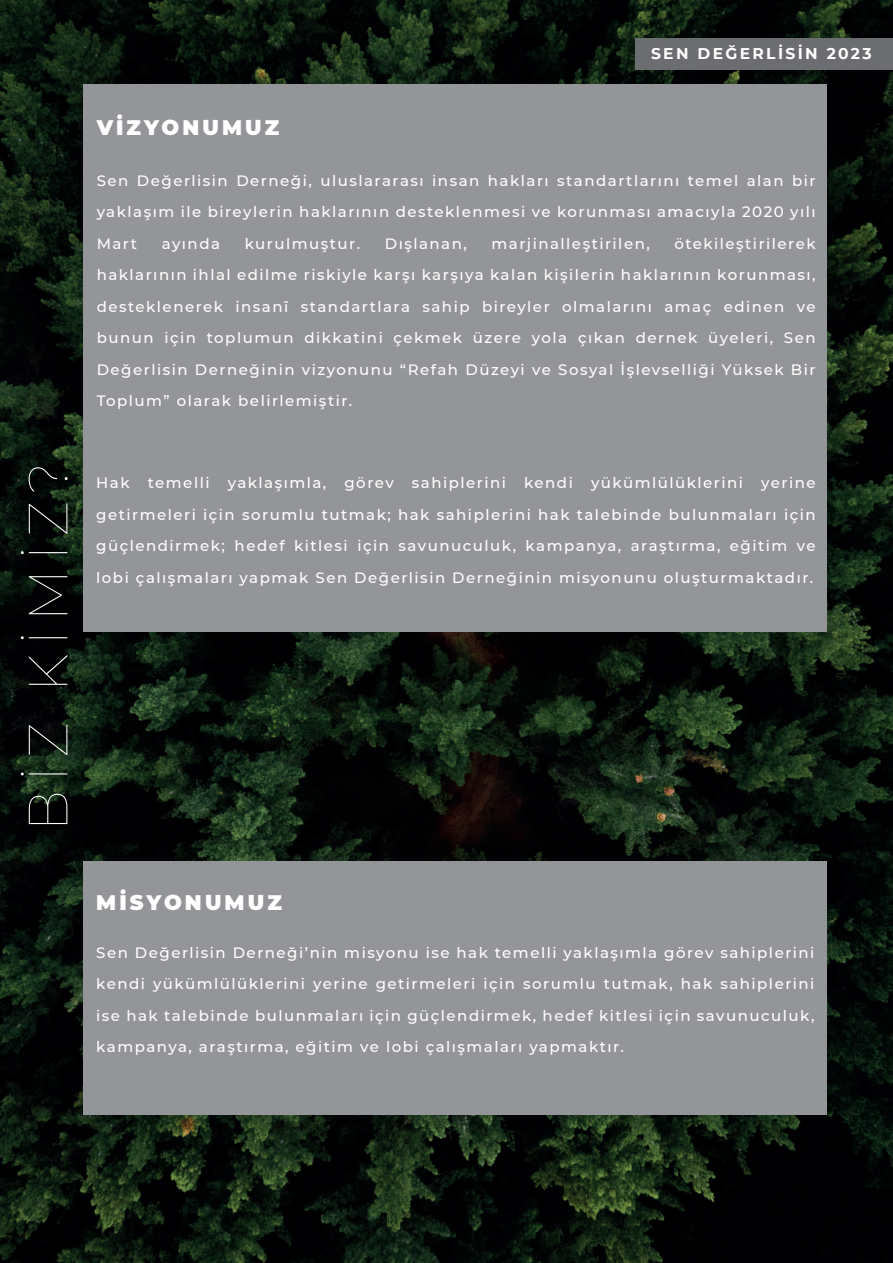
<style>
.page{position:relative;width:893px;height:1263px;background:#fff}
.page>*{position:absolute;margin:0;border:0;box-sizing:border-box;transform-origin:0 0}
.t1{font:100 55.2px "Montserrat";letter-spacing:.15em;color:#fff}
.t2{font:900 21px "Montserrat";letter-spacing:.15em;color:#fff}
.t3{font:700 15.6px "Montserrat";letter-spacing:.15em;color:#fff}
.t4{font:500 15px/31.5px "Montserrat";letter-spacing:.1em;color:#fff;text-align:justify}
</style>
<div class="page">
<img style="left:0;top:0;width:893px;height:1263px">
<div style="left:636px;top:39px;width:257px;height:31px;background:#6c6d70"></div>
<div style="left:83px;top:84px;width:743px;height:547px;background:#939598"></div>
<div style="left:83px;top:861px;width:743px;height:253px;background:#939598"></div>
<h1 class="t1" style="left:11px;top:831px;width:371px;rotate:-90deg">BİZ KİMİZ?</h1>
<h2 class="t2" style="left:97px;top:112px;width:184px">VİZYONUMUZ</h2>
<p class="t3" style="left:651px;top:42px;width:222px">SEN DEĞERLİSİN 2023</p>
<p class="t4" style="left:97px;top:164px;width:720px">Sen Değerlisin Derneği, uluslararası insan hakları standartlarını temel alan bir yaklaşım ile bireylerin haklarının desteklenmesi ve korunması amacıyla 2020 yılı Mart</p>
<p class="t4" style="left:162px;top:227px;width:60px">ayında</p>
<p class="t4" style="left:245px;top:227px;width:117px">kurulmuştur.</p>
<p class="t4" style="left:385px;top:227px;width:84px">Dışlanan,</p>
<p class="t4" style="left:491px;top:227px;width:160px">marjinalleştirilen,</p>
<p class="t4" style="left:97px;top:227px;width:720px;text-indent:578px">ötekileştirilerek haklarının ihlal edilme riskiyle karşı karşıya kalan kişilerin haklarının korunması, desteklenerek insanî standartlara sahip bireyler olmalarını amaç edinen ve bunun için toplumun dikkatini çekmek üzere yola çıkan dernek üyeleri, Sen Değerlisin Derneğinin vizyonunu “Refah Düzeyi ve Sosyal İşlevselliği Yüksek Bir Toplum” olarak belirlemiştir.</p>
<p class="t4" style="left:96px;top:467px;width:721px">Hak temelli yaklaşımla, görev sahiplerini kendi yükümlülüklerini yerine getirmeleri için sorumlu tutmak; hak sahiplerini hak talebinde bulunmaları için güçlendirmek; hedef kitlesi için savunuculuk, kampanya, araştırma, eğitim ve lobi çalışmaları yapmak Sen Değerlisin Derneğinin misyonunu oluşturmaktadır.</p>
<h2 class="t2" style="left:96px;top:887px;width:187px">MİSYONUMUZ</h2>
<p class="t4" style="left:96px;top:936px;width:720px">Sen Değerlisin Derneği’nin misyonu ise hak temelli yaklaşımla görev sahiplerini kendi yükümlülüklerini yerine getirmeleri için sorumlu tutmak, hak sahiplerini ise hak talebinde bulunmaları için güçlendirmek, hedef kitlesi için savunuculuk, kampanya, araştırma, eğitim ve lobi çalışmaları yapmaktır.</p>
</div>
